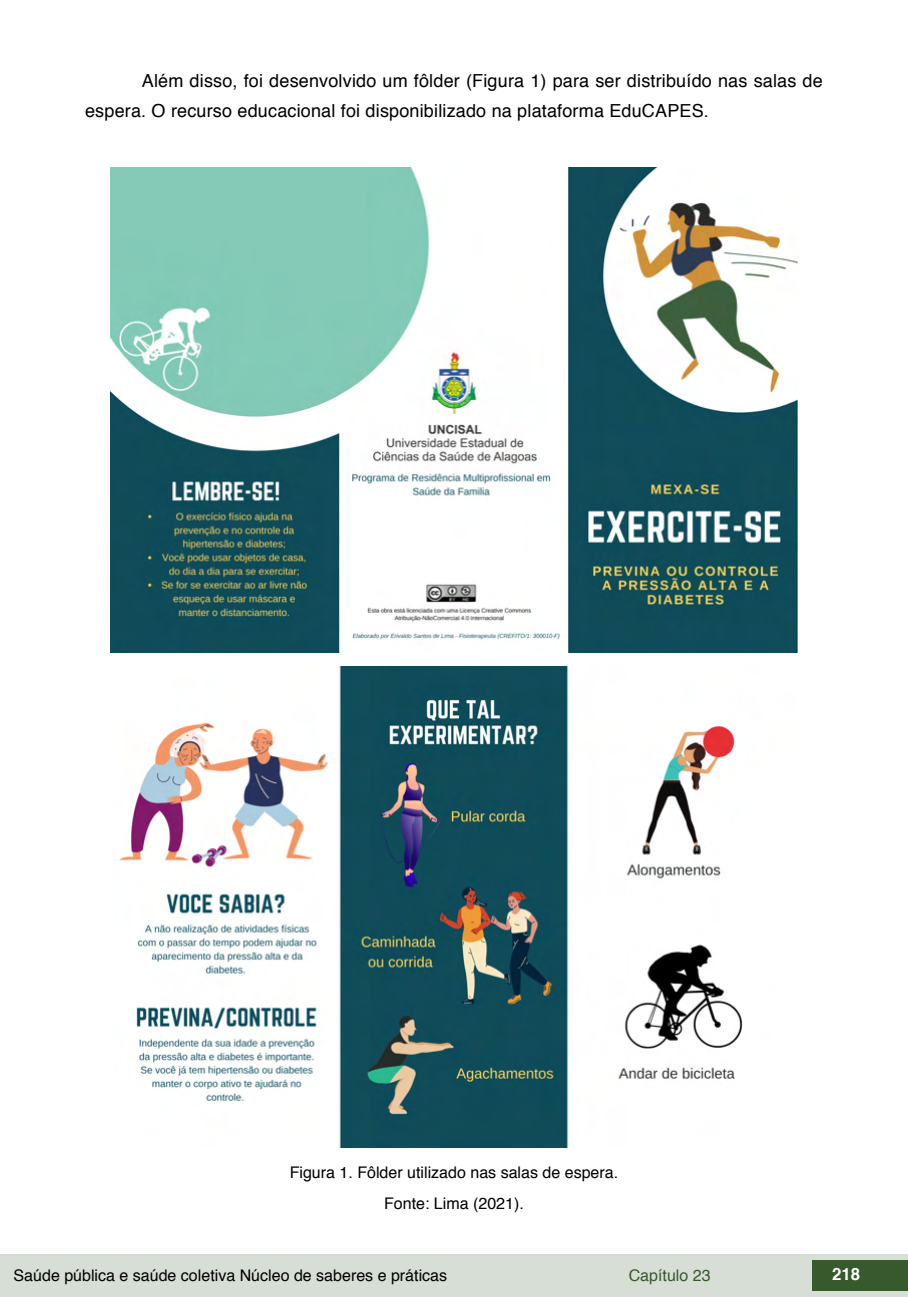
<style>
.page{position:relative;width:908px;height:1304px;background:#fff}
.page>*{position:absolute;margin:0;border:0;box-sizing:border-box;transform-origin:0 0}
.txt{font:18px/30px "Helvetica";letter-spacing:.01em;color:#000}
.t1{font:700 16.8px "Helvetica";color:#fff}
.imagens_graf_tab{font:16px "Helvetica";color:#000}
.t2{font:16px "Helvetica";color:#36592e}
</style>
<div class="page">
<div style="left:0;top:1254px;width:906px;height:43px;background:#d7ded5"></div>
<div style="left:812px;top:1261px;width:95px;height:30px;background:#36592e"></div>
<img style="left:111px;top:167px;width:685px;height:485px">
<img style="left:119px;top:667px;width:624px;height:481px">
<p class="txt" style="left:85px;top:66px;width:739px;text-indent:57px">Além disso, foi desenvolvido um fôlder (Figura 1) para ser distribuído nas salas de espera. O recurso educacional foi disponibilizado na plataforma EduCAPES.</p>
<p class="imagens_graf_tab" style="left:289px;top:1160px;width:330px">Figura 1. Fôlder utilizado nas salas de espera.</p>
<p class="imagens_graf_tab" style="left:384px;top:1191px;width:141px">Fonte: Lima (2021).</p>
<p class="imagens_graf_tab" style="left:14px;top:1263px;width:435px">Saúde pública e saúde coletiva Núcleo de saberes e práticas</p>
<p class="t2" style="left:628px;top:1263px;width:83px">Capítulo 23</p>
<p class="t1" style="left:831px;top:1261px;width:30px">218</p>
</div>
